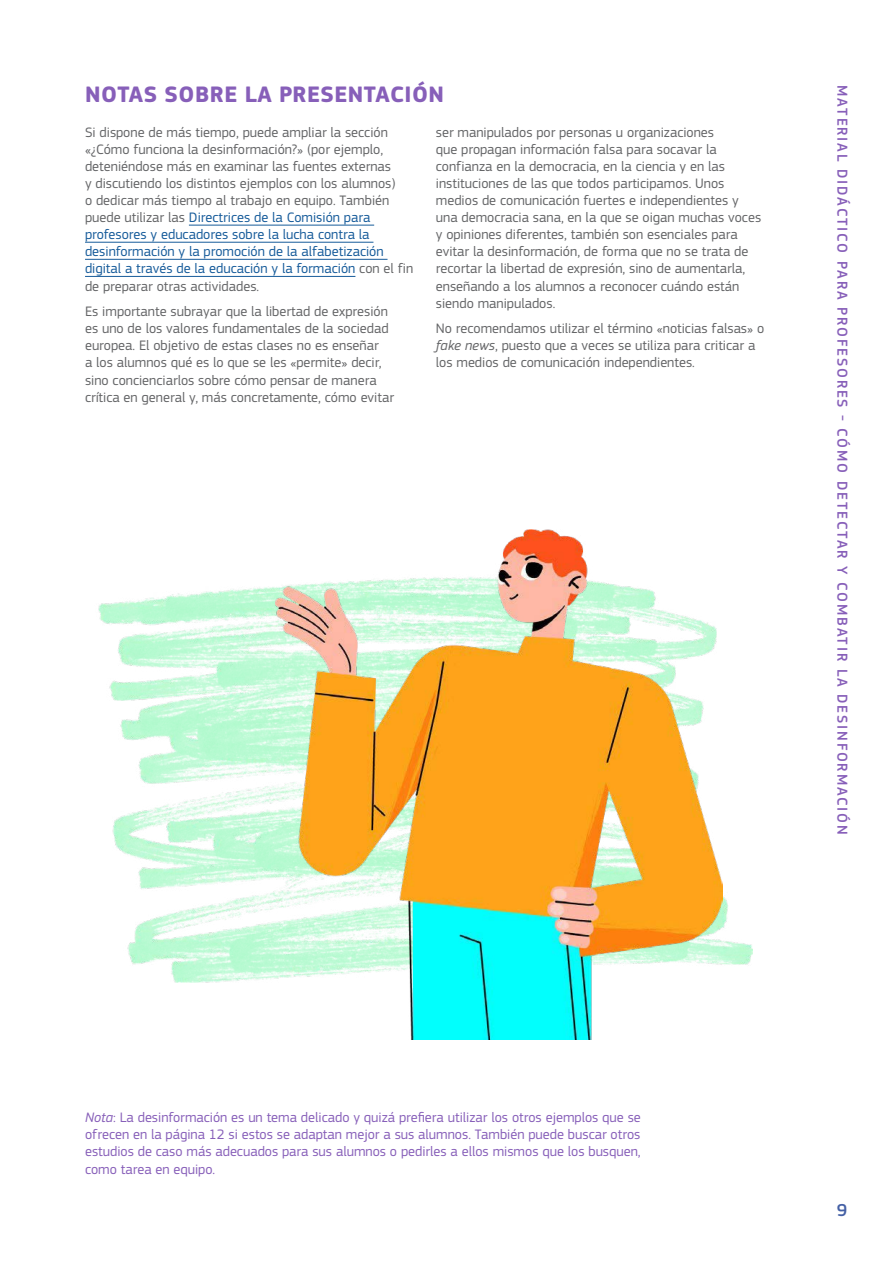
<style>
.page{position:relative;width:893px;height:1263px;background:#fff}
.page>*{position:absolute;margin:0;border:0;box-sizing:border-box;transform-origin:0 0}
.Heading_2_P{font:700 23.25px "EC Square Sans Pro";letter-spacing:.02em;color:#875fb9}
.t1{font:500 18px "EC Square Sans Pro";color:#4460a5}
.t2{font:500 15px "EC Square Sans Pro";letter-spacing:.12em;color:#875fb9}
.Body_text_P{font:14.25px/17.1px "EC Square Sans Pro";color:#646567}
.NB_P{font:14.25px/17.2px "EC Square Sans Pro";color:#875fb9;text-align:justify}
.s1{color:#165b9a}
.s2{font-style:italic}
</style>
<div class="page">
<img style="left:98px;top:587px;width:655px;height:395px">
<img style="left:276px;top:529px;width:447px;height:510px">
<hr style="left:189px;top:225px;width:185px;height:1px;background:#165b9a">
<hr style="left:85px;top:242px;width:288px;height:1px;background:#165b9a">
<hr style="left:85px;top:259px;width:302px;height:1px;background:#165b9a">
<hr style="left:85px;top:276px;width:270px;height:1px;background:#165b9a">
<p class="Heading_2_P" style="left:85px;top:81px;width:360px">NOTAS SOBRE LA PRESENTACIÓN</p>
<p class="Body_text_P" style="left:85px;top:123px;width:330px">Si dispone de más tiempo, puede ampliar la sección «¿Cómo funciona la desinformación?» (por ejemplo, deteniéndose más en examinar las fuentes externas<br>y discutiendo los distintos ejemplos con los alumnos)<br>o dedicar más tiempo al trabajo en equipo. También puede utilizar las <span class="s1">Directrices de la Comisión para profesores y educadores sobre la lucha contra la desinformación y la promoción de la alfabetización digital a través de la educación y la formación</span> con el fin de preparar otras actividades.</p>
<p class="Body_text_P" style="left:85px;top:303px;width:310px">Es importante subrayar que la libertad de expresión es uno de los valores fundamentales de la sociedad europea. El objetivo de estas clases no es enseñar<br>a los alumnos qué es lo que se les «permite» decir, sino concienciarlos sobre cómo pensar de manera crítica en general y, más concretamente, cómo evitar</p>
<p class="Body_text_P" style="left:436px;top:123px;width:327px">ser manipulados por personas u organizaciones<br>que propagan información falsa para socavar la confianza en la democracia, en la ciencia y en las instituciones de las que todos participamos. Unos medios de comunicación fuertes e independientes y una democracia sana, en la que se oigan muchas voces y opiniones diferentes, también son esenciales para evitar la desinformación, de forma que no se trata de recortar la libertad de expresión, sino de aumentarla, enseñando a los alumnos a reconocer cuándo están siendo manipulados.</p>
<p class="Body_text_P" style="left:436px;top:320px;width:330px">No recomendamos utilizar el término «noticias falsas» o <span class="s2">fake news</span>, puesto que a veces se utiliza para criticar a los medios de comunicación independientes.</p>
<p class="t2" style="left:851px;top:85px;width:751px;rotate:90deg">MATERIAL DIDÁCTICO PARA PROFESORES - CÓMO DETECTAR Y COMBATIR LA DESINFORMACIÓN</p>
<p class="NB_P" style="left:85px;top:1108px;width:557px"><span class="s2">Nota</span>: La desinformación es un tema delicado y quizá prefiera utilizar los otros ejemplos que se ofrecen en la página 12 si estos se adaptan mejor a sus alumnos. También puede buscar otros estudios de caso más adecuados para sus alumnos o pedirles a ellos mismos que los busquen, como tarea en equipo.</p>
<p class="t1" style="left:837px;top:1199px;width:12px">9</p>
</div>
